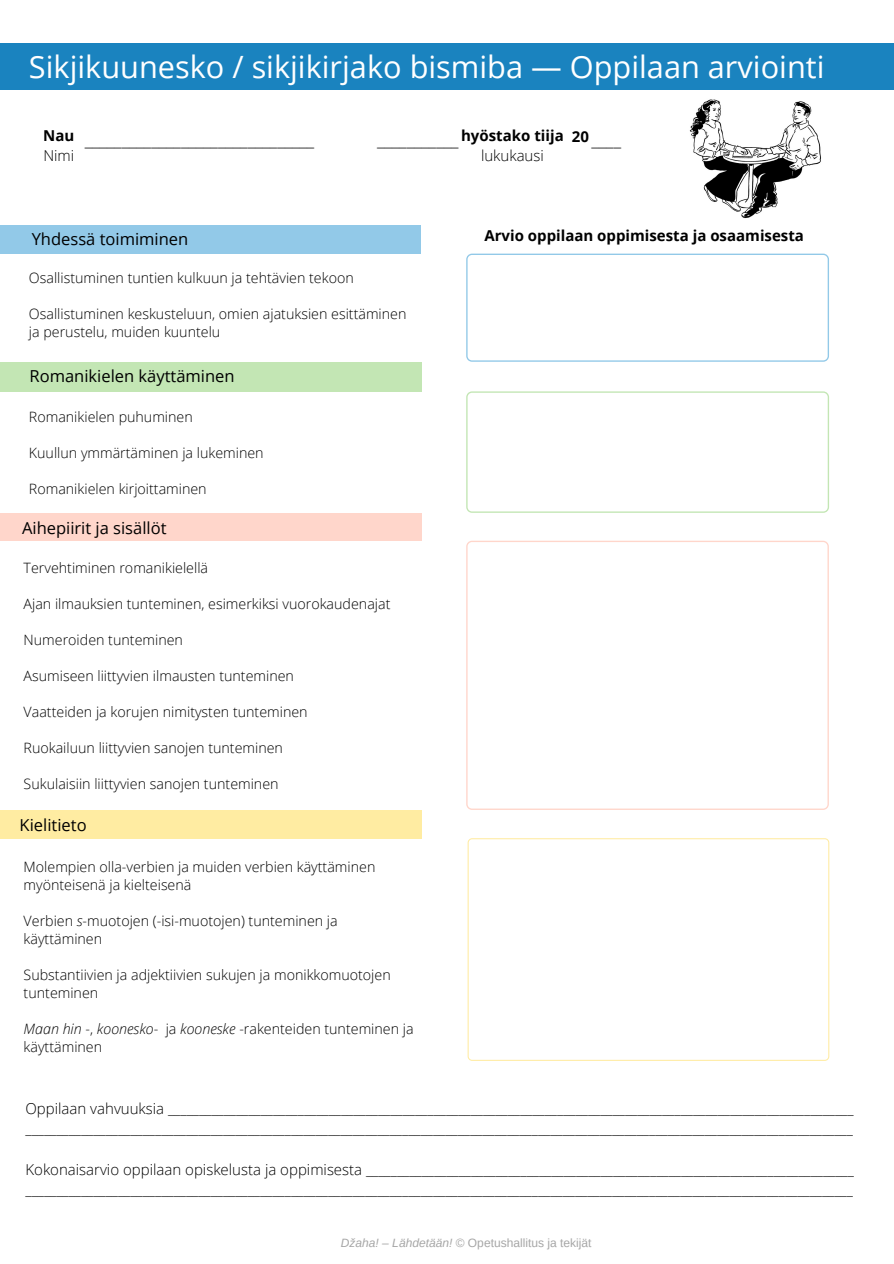
<style>
.page{position:relative;width:894px;height:1264px;background:#fff}
.page>*{position:absolute;margin:0;border:0;box-sizing:border-box;transform-origin:0 0}
.t1{font:30.75px "Open Sans";color:#fff}
.t2{font:300 18px "Open Sans";color:#000}
.t3{font:16.5px "Open Sans";color:#000}
.t4{font:300 15px/20.2px "Open Sans";color:#000}
.t5{font:700 15px "Open Sans";color:#000}
.t6{font:300 14.25px/18px "Open Sans";color:#000}
.t7{font:12px "Arimo";color:#a6a6a6}
.s1{font-style:italic}
</style>
<div class="page">
<div style="left:0;top:43px;width:893px;height:46px;background:#1a83bf"></div>
<div style="left:0;top:225px;width:421px;height:28px;background:#92c9e8"></div>
<div style="left:0;top:362px;width:421px;height:29px;background:#c3e6b4"></div>
<div style="left:0;top:513px;width:421px;height:27px;background:#ffd6cb"></div>
<div style="left:0;top:809px;width:421px;height:29px;background:#ffeca2"></div>
<img style="left:689px;top:99px;width:132px;height:120px">
<svg style="left:466px;top:253px;width:362px;height:109px"></svg>
<svg style="left:466px;top:391px;width:362px;height:122px"></svg>
<svg style="left:466px;top:540px;width:362px;height:270px"></svg>
<svg style="left:467px;top:838px;width:362px;height:222px"></svg>
<h1 class="t1" style="left:29px;top:45px;width:796px">Sikjikuunesko / sikjikirjako bismiba — Oppilaan arviointi</h1>
<p class="t5" style="left:43px;top:125px;width:33px">Nau</p>
<p class="t4" style="left:43px;top:145px;width:32px">Nimi</p>
<p class="t5" style="left:461px;top:125px;width:104px">hyöstako tiija</p>
<p class="t4" style="left:481px;top:145px;width:64px">lukukausi</p>
<p class="t5" style="left:571px;top:126px;width:19px">20</p>
<p class="t2" style="left:85px;top:126px;width:231px">_______________________________</p>
<p class="t2" style="left:377px;top:126px;width:83px">___________</p>
<p class="t2" style="left:591px;top:126px;width:31px">____</p>
<p class="t3" style="left:32px;top:227px;width:158px">Yhdessä toimiminen</p>
<p class="t6" style="left:29px;top:268px;width:326px">Osallistuminen tuntien kulkuun ja tehtävien tekoon</p>
<p class="t6" style="left:29px;top:304px;width:379px">Osallistuminen keskusteluun, omien ajatuksien esittäminen ja perustelu, muiden kuuntelu</p>
<p class="t3" style="left:30px;top:365px;width:206px">Romanikielen käyttäminen</p>
<p class="t6" style="left:29px;top:407px;width:165px">Romanikielen puhuminen</p>
<p class="t6" style="left:29px;top:443px;width:236px">Kuullun ymmärtäminen ja lukeminen</p>
<p class="t6" style="left:29px;top:479px;width:179px">Romanikielen kirjoittaminen</p>
<p class="t3" style="left:22px;top:516px;width:146px">Aihepiirit ja sisällöt</p>
<p class="t6" style="left:24px;top:558px;width:186px">Tervehtiminen romanikielellä</p>
<p class="t6" style="left:24px;top:594px;width:368px">Ajan ilmauksien tunteminen, esimerkiksi vuorokaudenajat</p>
<p class="t6" style="left:24px;top:630px;width:161px">Numeroiden tunteminen</p>
<p class="t6" style="left:24px;top:666px;width:272px">Asumiseen liittyvien ilmausten tunteminen</p>
<p class="t6" style="left:24px;top:702px;width:285px">Vaatteiden ja korujen nimitysten tunteminen</p>
<p class="t6" style="left:24px;top:738px;width:261px">Ruokailuun liittyvien sanojen tunteminen</p>
<p class="t6" style="left:24px;top:774px;width:256px">Sukulaisiin liittyvien sanojen tunteminen</p>
<p class="t3" style="left:20px;top:813px;width:68px">Kielitieto</p>
<p class="t6" style="left:24px;top:857px;width:353px">Molempien olla-verbien ja muiden verbien käyttäminen myönteisenä ja kielteisenä</p>
<p class="t6" style="left:24px;top:911px;width:315px">Verbien <span class="s1">s</span>-muotojen (-isi-muotojen) tunteminen ja käyttäminen</p>
<p class="t6" style="left:24px;top:965px;width:368px">Substantiivien ja adjektiivien sukujen ja monikkomuotojen tunteminen</p>
<p class="t6" style="left:24px;top:1019px;width:391px"><span class="s1">Maan hin</span> -, <span class="s1">koonesko</span>- ja <span class="s1">kooneske</span> -rakenteiden tunteminen ja käyttäminen</p>
<p class="t5" style="left:484px;top:225px;width:321px">Arvio oppilaan oppimisesta ja osaamisesta</p>
<p class="t4" style="left:25px;top:1098px;width:829px">Oppilaan vahvuuksia _______________________________________________________________________________________________________________ ______________________________________________________________________________________________________________________________________</p>
<p class="t4" style="left:25px;top:1158px;width:829px">Kokonaisarvio oppilaan opiskelusta ja oppimisesta _______________________________________________________________________________ ______________________________________________________________________________________________________________________________________</p>
<p class="t7" style="left:341px;top:1235px;width:252px"><span class="s1">Džaha! – Lähdetään!</span> © Opetushallitus ja tekijät</p>
</div>
